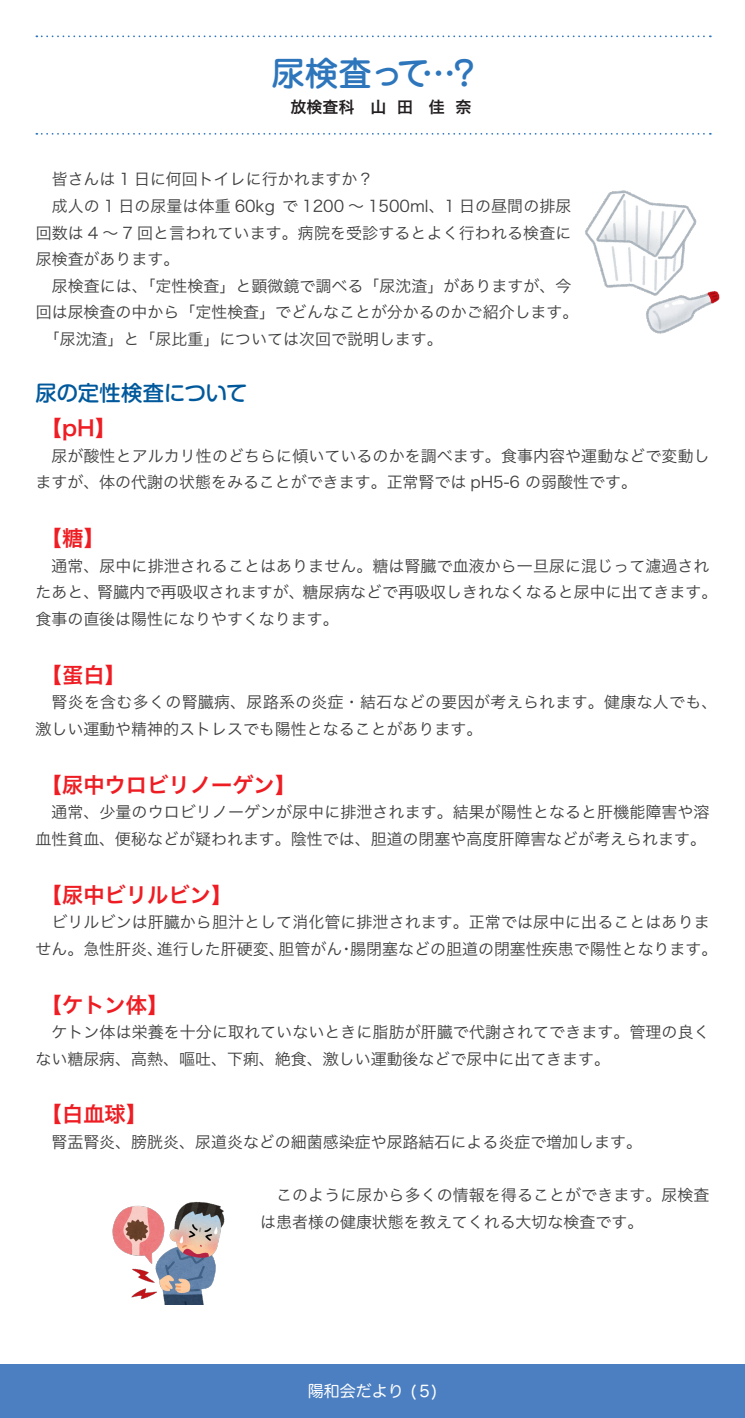
<style>
.page{position:relative;width:745px;height:1418px;background:#fff}
.page>*{position:absolute;margin:0;border:0;box-sizing:border-box;transform-origin:0 0}
.ページタイトル-1_オフセット12mm{font:500 33.62px "Jun 34 Pro";letter-spacing:-.045em;color:#2e76bc}
.定性検査見出し{font:21.25px "Hira Kaku Pro N W6";color:#ee1d23}
.中見出し-インデント無し{font:500 21.25px "Shin M Go Pro";letter-spacing:-.005em;color:#01599c}
.本文{font:16px/26.6px "Hira Kaku Pro N W3";color:#3e3e3f}
.本文-2{font:16px/26.6px "Hira Kaku Pro N W3";letter-spacing:.02em;color:#3e3e3f}
.t1{font:16px "Hira Maru Pro N W4";color:#fff}
.本文-3{font:16px "Hira Kaku Pro N W6";color:#231f20}
</style>
<div class="page">
<div style="left:0;top:1363px;width:744px;height:54px;background:#4b7fc1"></div>
<svg style="left:36px;top:35px;width:674px;height:2px"></svg>
<svg style="left:36px;top:133px;width:674px;height:2px"></svg>
<img style="left:585px;top:190px;width:135px;height:144px">
<img style="left:112px;top:1201px;width:113px;height:103px">
<p class="ページタイトル-1_オフセット12mm" style="left:271px;top:47px;width:204px">尿検査って…?</p>
<p class="本文-3" style="left:290px;top:93px;width:182px">放検査科 山 田 佳 奈</p>
<p class="本文" style="left:52px;top:165px;width:323px">皆さんは 1 日に何回トイレに行かれますか？</p>
<p class="本文" style="left:36px;top:191px;width:537px;text-align:justify;text-indent:16px">成人の 1 日の尿量は体重 60kg で 1200 ～ 1500ml、1 日の昼間の排尿回数は 4 ～ 7 回と言われています。病院を受診するとよく行われる検査に尿検査があります。</p>
<p class="本文" style="left:36px;top:271px;width:544px;text-align:center">尿検査には、「定性検査」と顕微鏡で調べる「尿沈渣」がありますが、今<br>回は尿検査の中から「定性検査」でどんなことが分かるのかご紹介します。</p>
<p class="本文" style="left:44px;top:324px;width:400px">「尿沈渣」と「尿比重」については次回で説明します。</p>
<p class="中見出し-インデント無し" style="left:35px;top:376px;width:213px">尿の定性検査について</p>
<p class="定性検査見出し" style="left:41px;top:409px;width:77px">【pH】</p>
<p class="本文" style="left:35px;top:441px;width:675px;text-indent:16px">尿が酸性とアルカリ性のどちらに傾いているのかを調べます。食事内容や運動などで変動しますが、体の代謝の状態をみることができます。正常腎では pH5-6 の弱酸性です。</p>
<p class="定性検査見出し" style="left:41px;top:519px;width:65px">【糖】</p>
<p class="本文" style="left:35px;top:551px;width:683px;text-indent:16px">通常、尿中に排泄されることはありません。糖は腎臓で血液から一旦尿に混じって濾過されたあと、腎臓内で再吸収されますが、糖尿病などで再吸収しきれなくなると尿中に出てきます。食事の直後は陽性になりやすくなります。</p>
<p class="定性検査見出し" style="left:41px;top:655px;width:87px">【蛋白】</p>
<p class="本文-2" style="left:35px;top:687px;width:683px;text-indent:16px">腎炎を含む多くの腎臓病、尿路系の炎症・結石などの要因が考えられます。健康な人でも、激しい運動や精神的ストレスでも陽性となることがあります。</p>
<p class="定性検査見出し" style="left:41px;top:765px;width:257px">【尿中ウロビリノーゲン】</p>
<p class="本文" style="left:35px;top:797px;width:675px;text-align:right">通常、少量のウロビリノーゲンが尿中に排泄されます。結果が陽性となると肝機能障害や溶血性貧血、便秘などが疑われます。陰性では、胆道の閉塞や高度肝障害などが考えられます。</p>
<p class="定性検査見出し" style="left:41px;top:875px;width:193px">【尿中ビリルビン】</p>
<p class="本文" style="left:35px;top:907px;width:683px;text-align:center">ビリルビンは肝臓から胆汁として消化管に排泄されます。正常では尿中に出ることはありま<br>せん。急性肝炎、進行した肝硬変、胆管がん・腸閉塞などの胆道の閉塞性疾患で陽性となります。</p>
<p class="定性検査見出し" style="left:41px;top:985px;width:129px">【ケトン体】</p>
<p class="本文" style="left:35px;top:1017px;width:675px;text-indent:16px">ケトン体は栄養を十分に取れていないときに脂肪が肝臓で代謝されてできます。管理の良くない糖尿病、高熱、嘔吐、下痢、絶食、激しい運動後などで尿中に出てきます。</p>
<p class="定性検査見出し" style="left:41px;top:1095px;width:108px">【白血球】</p>
<p class="本文" style="left:51px;top:1127px;width:591px">腎盂腎炎、膀胱炎、尿道炎などの細菌感染症や尿路結石による炎症で増加します。</p>
<p class="本文" style="left:260px;top:1180px;width:450px;text-indent:16px">このように尿から多くの情報を得ることができます。尿検査は患者様の健康状態を教えてくれる大切な検査です。</p>
<p class="t1" style="left:308px;top:1376px;width:131px">陽和会だより ( 5)</p>
</div>
